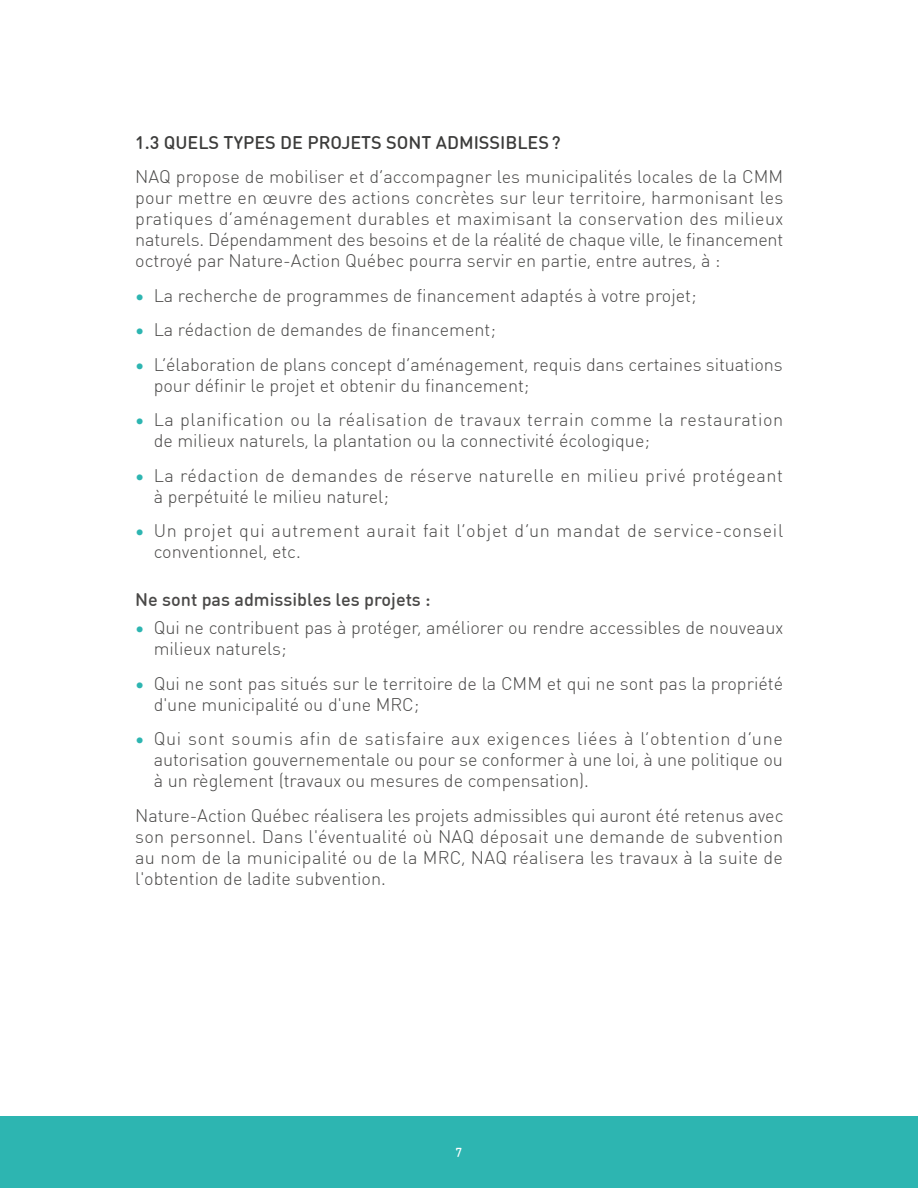
<style>
.page{position:relative;width:918px;height:1188px;background:#fff}
.page>*{position:absolute;margin:0;border:0;box-sizing:border-box;transform-origin:0 0}
.t1{font:300 18px/21px "DIN Round OT";color:#4a4948;text-align:justify}
.t2{font:300 18px/21px "DIN Round OT";letter-spacing:.02em;color:#4a4948}
.t3{font:300 18px/21px "DIN Round OT";letter-spacing:.03em;color:#4a4948}
.t4{font:300 18px/21px "DIN Round OT";letter-spacing:.04em;color:#4a4948}
.t5{font:500 18px "DIN Round OT";color:#3c3c3b}
.t6{font:500 18px "DIN Round OT";color:#4a4948}
.t7{font:500 12.75px "DIN Round OT";color:#fff}
.s1{color:#2db5b1}
</style>
<div class="page">
<div style="left:0;top:1116px;width:918px;height:72px;background:#2db5b1"></div>
<p class="t5" style="left:135px;top:131px;width:427px">1.3 QUELS TYPES DE PROJETS SONT ADMISSIBLES ?</p>
<p class="t1" style="left:135px;top:168px;width:650px">NAQ propose de mobiliser et d’accompagner les municipalités locales de la CMM pour mettre en œuvre des actions concrètes sur leur territoire, harmonisant les pratiques d’aménagement durables et maximisant la conservation des milieux naturels. Dépendamment des besoins et de la réalité de chaque ville, le financement octroyé par Nature-Action Québec pourra servir en partie, entre autres, à :</p>
<p class="t1" style="left:135px;top:285px;width:563px"><span class="s1">•</span> La recherche de programmes de financement adaptés à votre projet;</p>
<p class="t1" style="left:135px;top:319px;width:362px"><span class="s1">•</span> La rédaction de demandes de financement;</p>
<p class="t1" style="left:154px;top:355px;width:631px;text-indent:-18px"><span class="s1">•</span> L’élaboration de plans concept d’aménagement, requis dans certaines situations pour définir le projet et obtenir du financement;</p>
<p class="t2" style="left:154px;top:411px;width:631px;text-indent:-18px"><span class="s1">•</span> La planification ou la réalisation de travaux terrain comme la restauration de milieux naturels, la plantation ou la connectivité écologique;</p>
<p class="t3" style="left:154px;top:466px;width:631px;text-indent:-18px"><span class="s1">•</span> La rédaction de demandes de réserve naturelle en milieu privé protégeant à perpétuité le milieu naturel;</p>
<p class="t4" style="left:154px;top:522px;width:631px;text-indent:-18px"><span class="s1">•</span> Un projet qui autrement aurait fait l’objet d’un mandat de service-conseil conventionnel, etc.</p>
<p class="t6" style="left:135px;top:589px;width:297px">Ne sont pas admissibles les projets :</p>
<p class="t1" style="left:154px;top:618px;width:631px;text-indent:-18px"><span class="s1">•</span> Qui ne contribuent pas à protéger, améliorer ou rendre accessibles de nouveaux milieux naturels;</p>
<p class="t1" style="left:154px;top:674px;width:631px;text-indent:-18px"><span class="s1">•</span> Qui ne sont pas situés sur le territoire de la CMM et qui ne sont pas la propriété d'une municipalité ou d'une MRC;</p>
<p class="t1" style="left:154px;top:729px;width:631px;text-indent:-18px"><span class="s1">•</span> Qui sont soumis afin de satisfaire aux exigences liées à l’obtention d’une autorisation gouvernementale ou pour se conformer à une loi, à une politique ou à un règlement (travaux ou mesures de compensation).</p>
<p class="t1" style="left:135px;top:806px;width:650px">Nature-Action Québec réalisera les projets admissibles qui auront été retenus avec son personnel. Dans l'éventualité où NAQ déposait une demande de subvention au nom de la municipalité ou de la MRC, NAQ réalisera les travaux à la suite de l'obtention de ladite subvention.</p>
<p class="t7" style="left:455px;top:1145px;width:8px">7</p>
</div>
